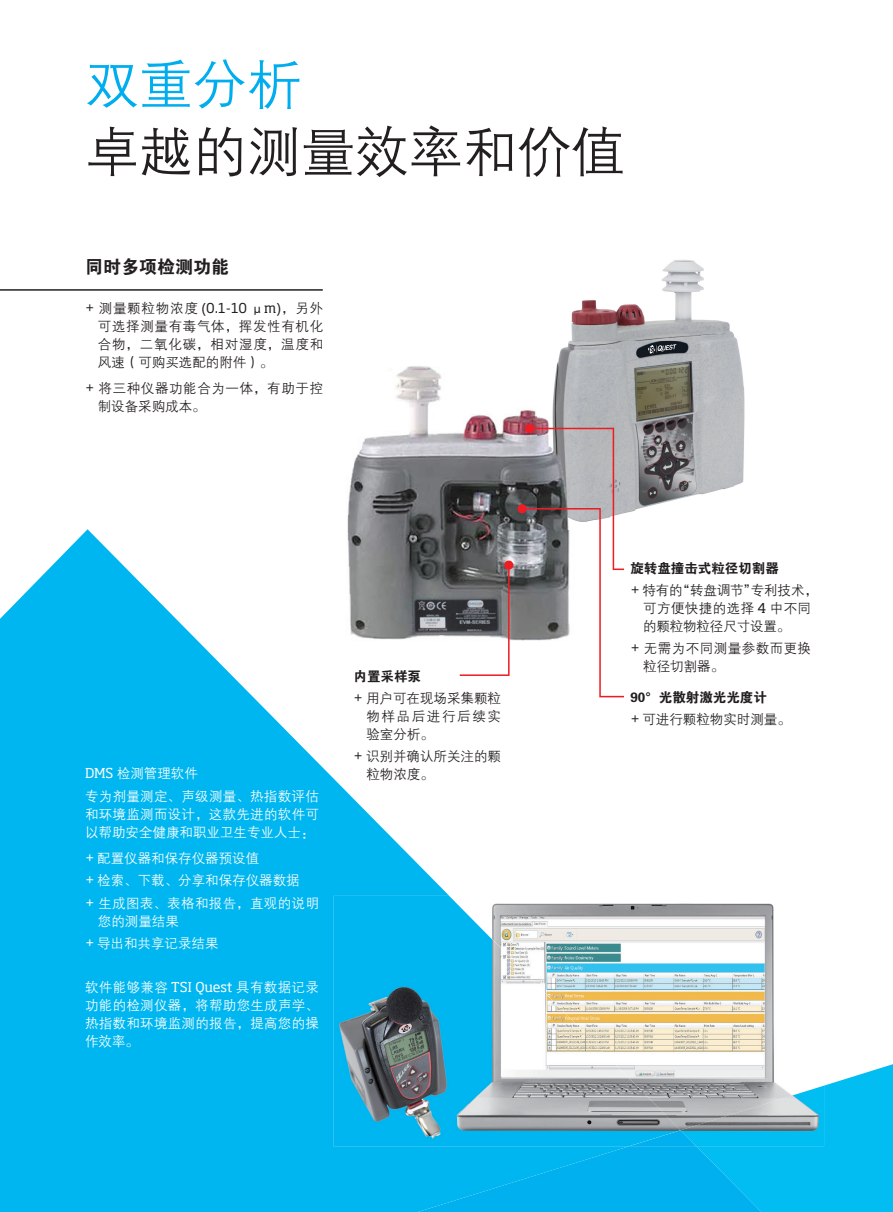
<style>
.page{position:relative;width:893px;height:1212px;background:#fff}
.page>*{position:absolute;margin:0;border:0;box-sizing:border-box;transform-origin:0 0}
.t1{font:54px "FZZDXJW GB1 0";color:#231f20}
.t2{font:54px "FZZDXJW GB1 0";color:#00aeef}
.t3{font:18px "FZDHTJW GB1 0";color:#231f20}
.t4{font:13.5px/18px "FZZDXJW GB1 0";letter-spacing:.03em;color:#231f20}
.t5{font:13.5px/22.2px "FZZDXJW GB1 0";color:#fff}
.t6{font:13.5px/18px "FZZDXJW GB1 0";letter-spacing:.02em;color:#fff}
.t7{font:13.5px/18px "FZZDXJW GB1 0";letter-spacing:-.01em;color:#231f20}
.t8{font:13.5px/18px "FZZDXJW GB1 0";color:#231f20}
.t9{font:13.5px "FZDHTJW GB1 0";color:#231f20}
.s1{font-family:"Soho Std"}
</style>
<div class="page">
<img style="left:568px;top:259px;width:176px;height:129px">
<img style="left:618px;top:388px;width:127px;height:125px">
<img style="left:347px;top:366px;width:191px;height:163px">
<img style="left:538px;top:344px;width:80px;height:84px">
<svg style="left:0;top:529px;width:625px;height:683px;fill:#00b6f0"></svg>
<div style="left:377px;top:1064px;width:516px;height:148px;background:#00b6f0"></div>
<img style="left:681px;top:903px;width:143px;height:182px">
<img style="left:333px;top:896px;width:348px;height:250px">
<img style="left:681px;top:1085px;width:143px;height:61px">
<img style="left:629px;top:1130px;width:67px;height:16px">
<div style="left:525px;top:424px;width:9px;height:9px;background:#ee1d23;border-radius:50%"></div>
<svg style="left:522px;top:428px;width:102px;height:269px"></svg>
<div style="left:518px;top:504px;width:9px;height:9px;background:#ee1d23;border-radius:50%"></div>
<svg style="left:460px;top:565px;width:50px;height:111px"></svg>
<div style="left:504px;top:560px;width:9px;height:10px;background:#ee1d23;border-radius:50%"></div>
<hr style="left:0;top:289px;width:323px;height:2px;background:#231f20">
<h1 class="t2" style="left:85px;top:56px;width:217px">双重分析</h1>
<h1 class="t1" style="left:85px;top:123px;width:541px">卓越的测量效率和价值</h1>
<h2 class="t3" style="left:85px;top:257px;width:145px">同时多项检测功能</h2>
<p class="t4" style="left:98px;top:300px;width:227px;text-align:justify;text-indent:-13px"><span class="s1">+</span> 测量颗粒物浓度 <span class="s1">(0.1-10</span> μ<span class="s1">m)</span>，另外可选择测量有毒气体，挥发性有机化合物，二氧化碳，相对湿度，温度和风速（可购买选配的附件）。</p>
<p class="t4" style="left:98px;top:380px;width:227px;text-indent:-13px"><span class="s1">+</span> 将三种仪器功能合为一体，有助于控制设备采购成本。</p>
<p class="t6" style="left:85px;top:763px;width:235px;line-height:22.2px"><span class="s1">DMS</span> 检测管理软件<br>专为剂量测定、声级测量、热指数评估</p>
<p class="t5" style="left:85px;top:805px;width:235px;line-height:18px">和环境监测而设计，这款先进的软件可以帮助安全健康和职业卫生专业人士：</p>
<p class="t5" style="left:85px;top:848px;width:235px"><span class="s1">+</span> 配置仪器和保存仪器预设值<br><span class="s1">+</span> 检索、下载、分享和保存仪器数据<br><span class="s1">+</span> 生成图表、表格和报告，直观的说明</p>
<p class="t5" style="left:85px;top:910px;width:135px;text-indent:13px">您的测量结果<br><span class="s1">+</span> 导出和共享记录结果</p>
<p class="t6" style="left:85px;top:979px;width:235px;text-align:justify">软件能够兼容 <span class="s1">TSI Quest</span> 具有数据记录功能的检测仪器，将帮助您生成声学、热指数和环境监测的报告，提高您的操作效率。</p>
<p class="t9" style="left:354px;top:669px;width:69px">内置采样泵</p>
<p class="t4" style="left:366px;top:690px;width:136px;text-align:justify;text-indent:-13px"><span class="s1">+</span> 用户可在现场采集颗粒物样品后进行后续实验室分析。</p>
<p class="t8" style="left:366px;top:748px;width:136px;text-indent:-13px"><span class="s1">+</span> 识别并确认所关注的颗粒物浓度。</p>
<p class="t9" style="left:630px;top:561px;width:150px">旋转盘撞击式粒径切割器</p>
<p class="t7" style="left:643px;top:582px;width:176px;text-indent:-13px"><span class="s1">+</span> 特有的“转盘调节”专利技术，可方便快捷的选择 <span class="s1">4</span> 中不同的颗粒物粒径尺寸设置。</p>
<p class="t4" style="left:643px;top:640px;width:169px;text-indent:-13px"><span class="s1">+</span> 无需为不同测量参数而更换粒径切割器。</p>
<p class="t9" style="left:630px;top:690px;width:138px">90°光散射激光光度计</p>
<p class="t8" style="left:630px;top:711px;width:162px"><span class="s1">+</span> 可进行颗粒物实时测量。</p>
</div>
